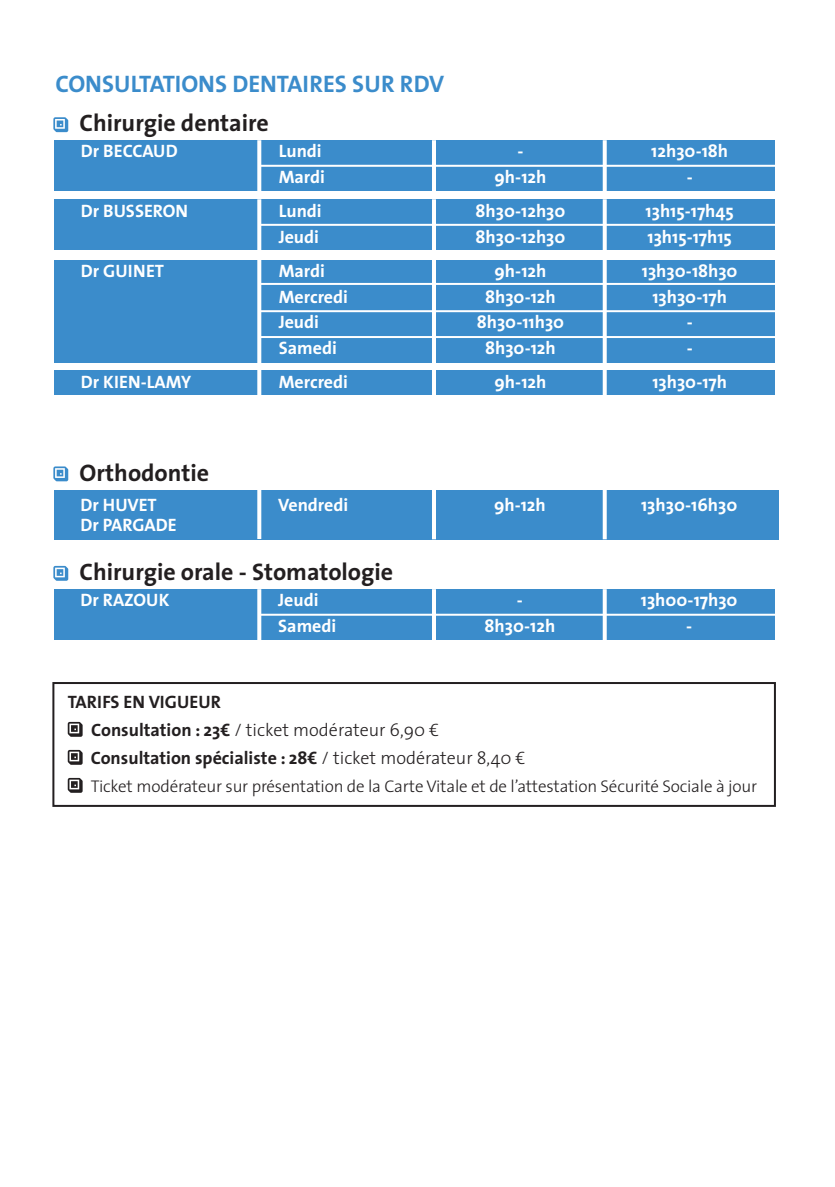
<style>
.page{position:relative;width:835px;height:1187px;background:#fff}
.page>*{position:absolute;margin:0;border:0;box-sizing:border-box;transform-origin:0 0}
.t1{font:700 24px "The Sans";color:#231f20}
.t2{font:700 24px "The Sans";color:#3b8ccb}
.t3{font:700 18px "The Sans";color:#fff}
.t4{font:700 18px/28px "The Sans";color:#231f20}
.t5{font:300 17px "The Sans";letter-spacing:-.01em;color:#231f20}
.s1{font-weight:300}
</style>
<div class="page">
<div style="left:52px;top:682px;width:724px;height:125px;border:2px solid #231f20"></div>
<div style="left:54px;top:490px;width:725px;height:50px;background:#3b8ccb"></div>
<svg style="left:257px;top:490px;width:4px;height:49px"></svg>
<hr style="left:432px;top:489px;width:4px;height:50px;background:#fff">
<svg style="left:602px;top:490px;width:4px;height:49px"></svg>
<div style="left:54px;top:140px;width:721px;height:51px;background:#3b8ccb"></div>
<svg style="left:257px;top:140px;width:4px;height:51px"></svg>
<hr style="left:260px;top:165px;width:515px;height:2px;background:#fff">
<hr style="left:432px;top:140px;width:4px;height:52px;background:#fff">
<svg style="left:602px;top:140px;width:4px;height:51px"></svg>
<div style="left:54px;top:589px;width:721px;height:51px;background:#3b8ccb"></div>
<svg style="left:257px;top:589px;width:4px;height:51px"></svg>
<hr style="left:260px;top:614px;width:515px;height:2px;background:#fff">
<hr style="left:432px;top:589px;width:4px;height:51px;background:#fff">
<svg style="left:602px;top:589px;width:4px;height:51px"></svg>
<div style="left:54px;top:199px;width:721px;height:51px;background:#3b8ccb"></div>
<svg style="left:257px;top:199px;width:4px;height:51px"></svg>
<hr style="left:260px;top:224px;width:515px;height:2px;background:#fff">
<hr style="left:432px;top:199px;width:4px;height:52px;background:#fff">
<svg style="left:602px;top:199px;width:4px;height:51px"></svg>
<div style="left:54px;top:260px;width:721px;height:102px;background:#3b8ccb"></div>
<div style="left:54px;top:370px;width:721px;height:25px;background:#3b8ccb"></div>
<svg style="left:257px;top:260px;width:4px;height:135px"></svg>
<hr style="left:260px;top:283px;width:515px;height:2px;background:#fff">
<hr style="left:432px;top:259px;width:4px;height:137px;background:#fff">
<svg style="left:602px;top:260px;width:4px;height:135px"></svg>
<svg style="left:53px;top:117px;width:15px;height:15px"></svg>
<svg style="left:53px;top:466px;width:15px;height:15px"></svg>
<svg style="left:53px;top:566px;width:15px;height:15px"></svg>
<svg style="left:68px;top:722px;width:15px;height:15px"></svg>
<svg style="left:68px;top:750px;width:15px;height:15px"></svg>
<svg style="left:68px;top:778px;width:15px;height:15px"></svg>
<hr style="left:260px;top:310px;width:515px;height:2px;background:#fff">
<hr style="left:260px;top:336px;width:515px;height:2px;background:#fff">
<h1 class="t2" style="left:55px;top:75px;width:390px">CONSULTATIONS DENTAIRES SUR RDV</h1>
<h1 class="t1" style="left:79px;top:114px;width:191px">Chirurgie dentaire</h1>
<p class="t3" style="left:81px;top:144px;width:98px">Dr BECCAUD</p>
<p class="t3" style="left:279px;top:144px;width:45px">Lundi</p>
<p class="t3" style="left:517px;top:144px;width:8px">-</p>
<p class="t3" style="left:651px;top:144px;width:78px">12h30-18h</p>
<p class="t3" style="left:279px;top:170px;width:48px">Mardi</p>
<p class="t3" style="left:494px;top:170px;width:53px">9h-12h</p>
<p class="t3" style="left:686px;top:170px;width:8px">-</p>
<p class="t3" style="left:81px;top:204px;width:109px">Dr BUSSERON</p>
<p class="t3" style="left:279px;top:204px;width:45px">Lundi</p>
<p class="t3" style="left:475px;top:204px;width:91px">8h30-12h30</p>
<p class="t3" style="left:645px;top:204px;width:90px">13h15-17h45</p>
<p class="t3" style="left:279px;top:229px;width:42px">Jeudi</p>
<p class="t3" style="left:475px;top:229px;width:91px">8h30-12h30</p>
<p class="t3" style="left:647px;top:229px;width:86px">13h15-17h15</p>
<p class="t3" style="left:81px;top:264px;width:85px">Dr GUINET</p>
<p class="t3" style="left:279px;top:264px;width:48px">Mardi</p>
<p class="t3" style="left:494px;top:264px;width:53px">9h-12h</p>
<p class="t3" style="left:642px;top:264px;width:97px">13h30-18h30</p>
<p class="t3" style="left:279px;top:289px;width:71px">Mercredi</p>
<p class="t3" style="left:485px;top:289px;width:72px">8h30-12h</p>
<p class="t3" style="left:652px;top:289px;width:76px">13h30-17h</p>
<p class="t3" style="left:279px;top:315px;width:42px">Jeudi</p>
<p class="t3" style="left:477px;top:315px;width:89px">8h30-11h30</p>
<p class="t3" style="left:686px;top:315px;width:8px">-</p>
<p class="t3" style="left:279px;top:341px;width:60px">Samedi</p>
<p class="t3" style="left:485px;top:341px;width:72px">8h30-12h</p>
<p class="t3" style="left:686px;top:341px;width:8px">-</p>
<p class="t3" style="left:81px;top:375px;width:112px">Dr KIEN-LAMY</p>
<p class="t3" style="left:279px;top:375px;width:71px">Mercredi</p>
<p class="t3" style="left:494px;top:375px;width:53px">9h-12h</p>
<p class="t3" style="left:652px;top:375px;width:76px">13h30-17h</p>
<h1 class="t1" style="left:79px;top:463px;width:131px">Orthodontie</h1>
<p class="t3" style="left:80px;top:498px;width:78px">Dr HUVET</p>
<p class="t3" style="left:278px;top:498px;width:72px">Vendredi</p>
<p class="t3" style="left:494px;top:498px;width:53px">9h-12h</p>
<p class="t3" style="left:641px;top:498px;width:98px">13h30-16h30</p>
<p class="t3" style="left:80px;top:518px;width:98px">Dr PARGADE</p>
<h1 class="t1" style="left:79px;top:562px;width:315px">Chirurgie orale - Stomatologie</h1>
<p class="t3" style="left:80px;top:593px;width:91px">Dr RAZOUK</p>
<p class="t3" style="left:278px;top:593px;width:42px">Jeudi</p>
<p class="t3" style="left:517px;top:593px;width:8px">-</p>
<p class="t3" style="left:641px;top:593px;width:98px">13h00-17h30</p>
<p class="t3" style="left:278px;top:619px;width:60px">Samedi</p>
<p class="t3" style="left:484px;top:619px;width:72px">8h30-12h</p>
<p class="t3" style="left:686px;top:619px;width:8px">-</p>
<p class="t4" style="left:91px;top:689px;width:436px;text-indent:-23px">TARIFS EN VIGUEUR<br>Consultation : 23€ <span class="s1">/ ticket modérateur 6,90 €<br></span>Consultation spécialiste : 28€ <span class="s1">/ ticket modérateur 8,40 €</span></p>
<p class="t5" style="left:91px;top:779px;width:668px">Ticket modérateur sur présentation de la Carte Vitale et de l’attestation Sécurité Sociale à jour</p>
</div>
